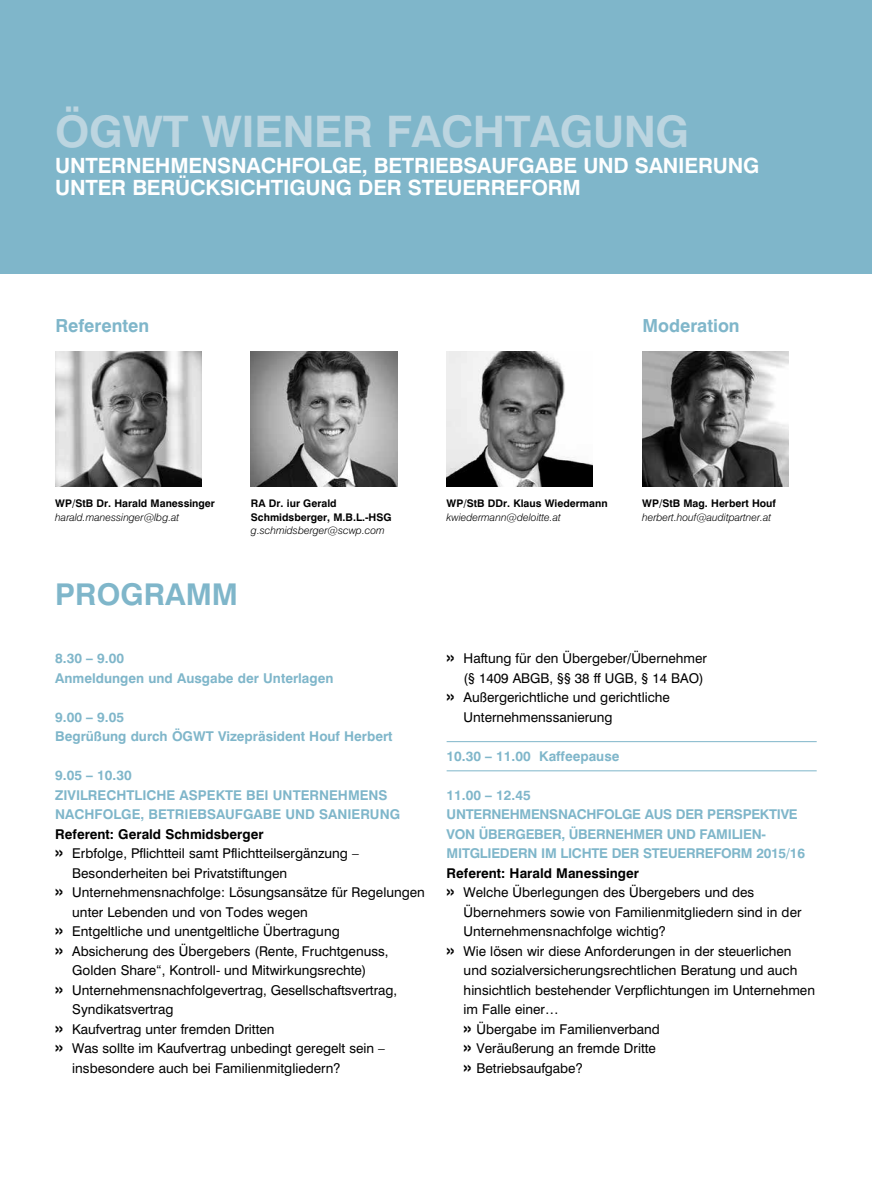
<style>
.page{position:relative;width:872px;height:1191px;background:#fff}
.page>*{position:absolute;margin:0;border:0;box-sizing:border-box;transform-origin:0 0}
.t1{font:700 43.5px "Swiss 721 BT";letter-spacing:-.01em;color:#bcd5e0}
.t2{font:700 30px "Swiss 721 BT";color:#7fb6ca}
.t3{font:700 21px/22.5px "Swiss 721 BT";letter-spacing:-.01em;color:#fff}
.t4{font:700 18px "Swiss 721 BT";color:#7fb6ca}
.t5{font:13.5px "Swiss 721 BT";color:#000}
.t6{font:700 13.5px/19.5px "Swiss 721 BT";color:#7fb6ca}
.t7{font:700 13.5px "Swiss 721 BT";color:#000}
.t8{font:700 10.5px/13.5px "Swiss 721 BT";color:#000}
.t9{font:italic 300 10.5px "Swiss 721 BT";color:#000}
.s1{font-weight:700;font-size:18px}
</style>
<div class="page">
<div style="left:0;top:0;width:872px;height:273px;background:#7fb6ca"></div>
<img style="left:55px;top:351px;width:147px;height:136px">
<img style="left:642px;top:351px;width:146px;height:136px">
<img style="left:446px;top:351px;width:147px;height:136px">
<img style="left:251px;top:351px;width:146px;height:136px">
<hr style="left:446px;top:741px;width:370px;height:1px;background:#7fb6ca">
<hr style="left:446px;top:770px;width:370px;height:1px;background:#7fb6ca">
<h1 class="t1" style="left:55px;top:105px;width:635px">ÖGWT WIENER FACHTAGUNG</h1>
<h3 class="t3" style="left:55px;top:154px;width:705px">UNTERNEHMENSNACHFOLGE, BETRIEBSAUFGABE UND SANIERUNG<br>UNTER BERÜCKSICHTIGUNG DER STEUERREFORM</h3>
<h3 class="t4" style="left:55px;top:314px;width:95px">Referenten</h3>
<h3 class="t4" style="left:642px;top:314px;width:99px">Moderation</h3>
<p class="t8" style="left:55px;top:496px;width:161px">WP/StB Dr. Harald Manessinger</p>
<p class="t9" style="left:55px;top:510px;width:125px">harald.manessinger@lbg.at</p>
<p class="t8" style="left:251px;top:496px;width:142px">RA Dr. iur Gerald<br>Schmidsberger, M.B.L.-HSG</p>
<p class="t9" style="left:251px;top:524px;width:135px">g.schmidsberger@scwp.com</p>
<h2 class="t2" style="left:55px;top:576px;width:44px">Programm</h2>
<p class="t6" style="left:55px;top:648px;width:280px">8.30 – 9.00<br>Anmeldungen und Ausgabe der Unterlagen</p>
<p class="t6" style="left:55px;top:707px;width:339px">9.00 – 9.05<br>Begrüßung durch ÖGWT Vizepräsident Houf Herbert</p>
<p class="t6" style="left:55px;top:765px;width:78px">9.05 – 10.30<br>Zivilrechtliche</p>
<p class="t6" style="left:180px;top:785px;width:19px">Aspekte</p>
<p class="t6" style="left:246px;top:785px;width:8px">bei</p>
<p class="t6" style="left:273px;top:785px;width:21px">Unternehmens</p>
<p class="t6" style="left:55px;top:804px;width:11px">nachfolge</p>
<p class="t6" style="left:140px;top:804px;width:28px">, Betriebsaufgabe</p>
<p class="t6" style="left:285px;top:804px;width:53px">un d Sanierung</p>
<p class="t7" style="left:55px;top:825px;width:210px">Referent: Gerald Schmidsberger</p>
<p class="t5" style="left:55px;top:845px;width:305px"><span class="s1">»</span> Erbfolge, Pflichtteil samt Pflichtteilsergänzung –</p>
<p class="t5" style="left:72px;top:864px;width:216px">Besonderheiten bei Privatstiftungen</p>
<p class="t5" style="left:55px;top:884px;width:371px"><span class="s1">»</span> Unternehmensnachfolge: Lösungsansätze für Regelungen</p>
<p class="t5" style="left:72px;top:903px;width:237px">unter Lebenden und von Todes wegen</p>
<p class="t5" style="left:55px;top:923px;width:286px"><span class="s1">»</span> Entgeltliche und unentgeltliche Übertragung</p>
<p class="t5" style="left:55px;top:942px;width:335px"><span class="s1">»</span> Absicherung des Übergebers (Rente, Fruchtgenuss,</p>
<p class="t5" style="left:72px;top:962px;width:296px">Golden Share“, Kontroll- und Mitwirkungsrechte)</p>
<p class="t5" style="left:55px;top:981px;width:343px"><span class="s1">»</span> Unternehmensnachfolgevertrag, Gesellschaftsvertrag,</p>
<p class="t5" style="left:72px;top:1001px;width:103px">Syndikatsvertrag</p>
<p class="t5" style="left:55px;top:1020px;width:221px"><span class="s1">»</span> Kaufvertrag unter fremden Dritten</p>
<p class="t5" style="left:55px;top:1040px;width:331px"><span class="s1">»</span> Was sollte im Kaufvertrag unbedingt geregelt sein –</p>
<p class="t5" style="left:72px;top:1059px;width:270px">insbesondere auch bei Familienmitgliedern?</p>
<p class="t8" style="left:446px;top:496px;width:162px">WP/StB DDr. Klaus Wiedermann</p>
<p class="t9" style="left:446px;top:510px;width:116px">kwiedermann@deloitte.at</p>
<p class="t8" style="left:642px;top:496px;width:135px">WP/StB Mag. Herbert Houf</p>
<p class="t9" style="left:642px;top:510px;width:130px">herbert.houf@auditpartner.at</p>
<p class="t5" style="left:446px;top:650px;width:262px"><span class="s1">»</span> Haftung für den Übergeber/Übernehmer</p>
<p class="t5" style="left:463px;top:669px;width:242px">(§ 1409 ABGB, §§ 38 ff UGB, § 14 BAO)</p>
<p class="t5" style="left:446px;top:689px;width:225px"><span class="s1">»</span> Außergerichtliche und gerichtliche</p>
<p class="t5" style="left:463px;top:708px;width:150px">Unternehmenssanierung</p>
<p class="t6" style="left:446px;top:746px;width:174px">10.30 – 11.00 Kaffeepause</p>
<p class="t6" style="left:446px;top:785px;width:86px">11.00 – 12.45<br>Unternehmensnachfolge</p>
<p class="t6" style="left:645px;top:804px;width:10px">aus</p>
<p class="t6" style="left:676px;top:804px;width:50px">der Perspektive</p>
<p class="t6" style="left:446px;top:824px;width:11px">von</p>
<p class="t6" style="left:479px;top:824px;width:20px">Übergeber</p>
<p class="t6" style="left:561px;top:824px;width:28px">, Übernehmer</p>
<p class="t6" style="left:667px;top:824px;width:50px">un d Familien</p>
<p class="t6" style="left:761px;top:824px;width:6px">-</p>
<p class="t6" style="left:446px;top:843px;width:9px">mitglie</p>
<p class="t6" style="left:500px;top:843px;width:20px">dern</p>
<p class="t6" style="left:541px;top:843px;width:36px">im Lichte</p>
<p class="t6" style="left:611px;top:843px;width:51px">der Steuerreform</p>
<p class="t6" style="left:756px;top:843px;width:50px">2015/16</p>
<p class="t7" style="left:446px;top:864px;width:194px">Referent: Harald Manessinger</p>
<p class="t5" style="left:446px;top:884px;width:309px"><span class="s1">»</span> Welche Überlegungen des Übergebers und des</p>
<p class="t5" style="left:463px;top:903px;width:339px">Übernehmers sowie von Familienmitgliedern sind in der</p>
<p class="t5" style="left:463px;top:923px;width:204px">Unternehmensnachfolge wichtig?</p>
<p class="t5" style="left:446px;top:942px;width:346px"><span class="s1">»</span> Wie lösen wir diese Anforderungen in der steuerlichen</p>
<p class="t5" style="left:463px;top:962px;width:335px">und sozialversicherungsrechtlichen Beratung und auch</p>
<p class="t5" style="left:463px;top:981px;width:353px">hinsichtlich bestehender Verpflichtungen im Unternehmen</p>
<p class="t5" style="left:463px;top:1001px;width:96px">im Falle einer…</p>
<p class="t5" style="left:463px;top:1020px;width:198px"><span class="s1">»</span> Übergabe im Familienverband</p>
<p class="t5" style="left:463px;top:1040px;width:194px"><span class="s1">»</span> Veräußerung an fremde Dritte</p>
<p class="t5" style="left:463px;top:1059px;width:121px"><span class="s1">»</span> Betriebsaufgabe?</p>
</div>
